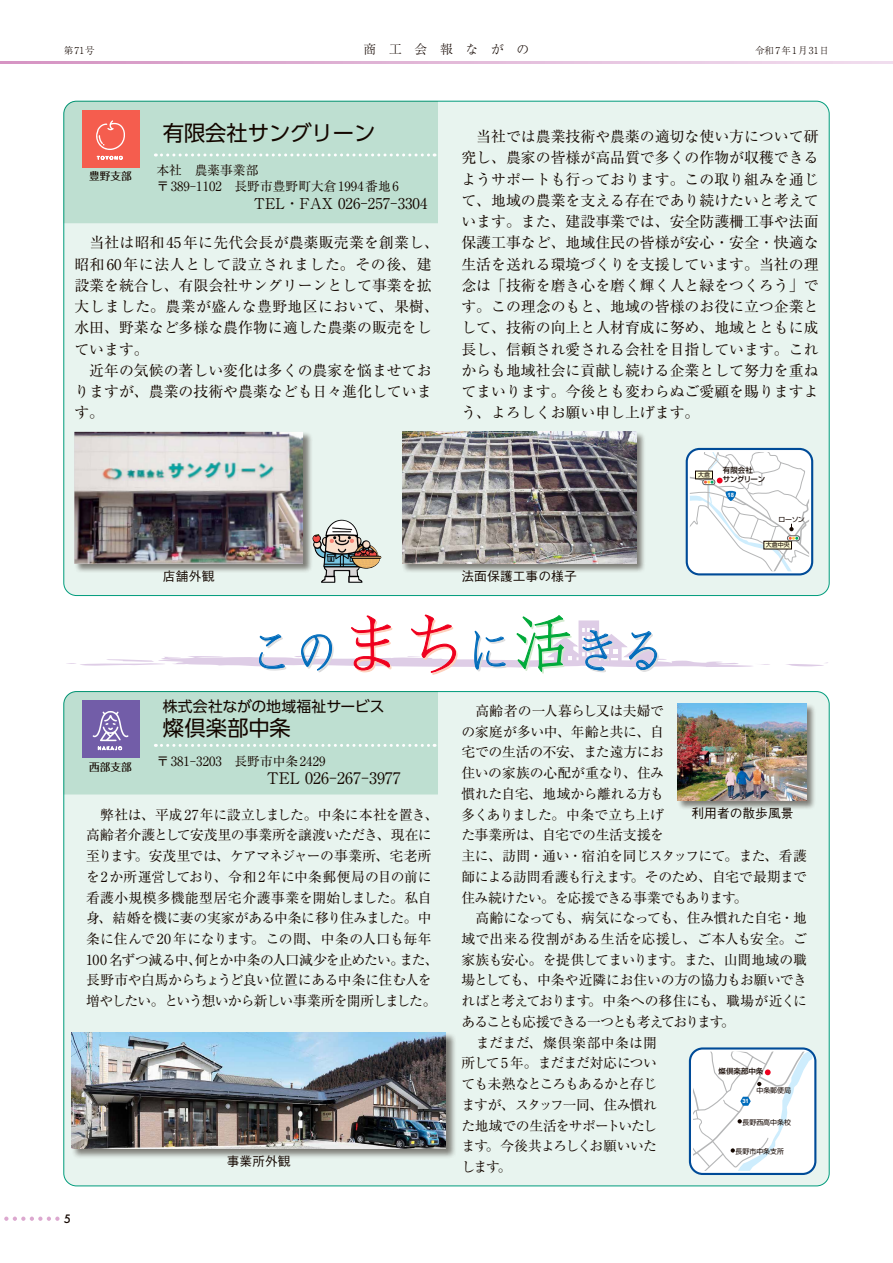
<style>
.page{position:relative;width:893px;height:1263px;background:#fff}
.page>*{position:absolute;margin:0;border:0;box-sizing:border-box;transform-origin:0 0}
.t1{font:47.7px "DFP Sin So CID W3";color:#006cbc}
.t2{font:21.3px "UD Shin Go Pr 6";color:#140700}
.t3{font:15.9px "Ryumin Pr 6";color:#140700}
.t4{font:14.85px/21.3px "Ryumin Pr 5";color:#140700}
.t5{font:14.85px "Ryumin Pr 6";color:#140700}
.t6{font:14.85px "UD Shin Go Pr 6";letter-spacing:-.005em;color:#140700}
.t7{font:13.8px "Ryumin Pr 5";letter-spacing:-.03em;color:#140700}
.t8{font:13.8px/20.7px "Ryumin Pr 5";letter-spacing:-.05em;color:#140700}
.t9{font:13.8px "Ryumin Pr 5";letter-spacing:-.005em;color:#140700}
.t10{font:13.8px "Ryumin Pr 5";letter-spacing:-.055em;color:#140700}
.t11{font:13.8px "Ryumin Pr 5";letter-spacing:-.06em;color:#140700}
.t12{font:13.8px "Ryumin Pr 5";letter-spacing:.02em;color:#140700}
.t13{font:13.8px "Ryumin Pr 5";letter-spacing:-.01em;color:#140700}
.t14{font:13.8px "Ryumin Pr 5";letter-spacing:-.065em;color:#140700}
.t15{font:13.8px "Ryumin Pr 5";letter-spacing:.01em;color:#140700}
.t16{font:13.8px "Ryumin Pr 5";letter-spacing:.005em;color:#140700}
.t17{font:13.8px "Ryumin Pr 5";letter-spacing:-.095em;color:#140700}
.t18{font:13.8px "Ryumin Pr 5";letter-spacing:-.07em;color:#140700}
.t19{font:12.75px/15.9px "Ryumin Pr 6";color:#140700}
.t20{font:500 12.75px "Gothic BBB Pr 6";color:#140700}
.t21{font:300 12.75px "Ryumin Pr 6";color:#140700}
.t22{font:500 12.75px "Futura PT";color:#140700}
.t23{font:500 10.65px "Folk Pro";color:#140700}
.t24{font:300 9.6px "Ryumin Pr 6";letter-spacing:.125em;color:#140700}
.t25{font:500 7.5px/9px "Shin Go Pr 6";letter-spacing:-.035em;color:#140700}
.t26{font:500 7.5px "Shin Go Pr 5";color:#140700}
.t27{font:6.9px "Shin Go Pr 5";color:#140700}
.t28{font:6.9px "Shin Go Pr 6";color:#140700}
.t29{font:6px "Shin Go Pr 6";color:#140700}
.t30{font:700 5.85px "Arial";color:#fff}
.s1{font-size:66.9px;color:#ef001e}
.s2{font-size:66.9px;color:#00aa39}
</style>
<div class="page">
<svg style="left:0;top:62px;width:892px;height:2px;background:#e2b8d8"></svg>
<svg style="left:4px;top:1216px;width:56px;height:5px"></svg>
<svg style="left:786px;top:662px;width:42px;height:4px"></svg>
<svg style="left:66px;top:614px;width:704px;height:60px"></svg>
<div style="left:64px;top:691px;width:765px;height:495px;background:#e8f4ef;border-radius:13px"></div>
<svg style="left:64px;top:691px;width:374px;height:103px;background:#b7d4cd"></svg>
<div style="left:690px;top:1048px;width:125px;height:126px;background:#fff;border-radius:13px"></div>
<svg style="left:693px;top:1051px;width:119px;height:120px"></svg>
<div style="left:689px;top:1047px;width:127px;height:128px;border:2px solid #004b98;border-radius:13px"></div>
<div style="left:64px;top:101px;width:765px;height:494px;background:#e8f4ef;border-radius:13px"></div>
<div style="left:64px;top:101px;width:374px;height:122px;background:#bedfd1"></div>
<svg style="left:155px;top:153px;width:280px;height:3px"></svg>
<div style="left:82px;top:110px;width:57px;height:58px;background:#f55d4e"></div>
<svg style="left:96px;top:120px;width:29px;height:40px"></svg>
<div style="left:687px;top:449px;width:125px;height:125px;background:#fff;border-radius:13px"></div>
<svg style="left:690px;top:452px;width:119px;height:119px"></svg>
<div style="left:686px;top:448px;width:127px;height:127px;border:2px solid #004b98;border-radius:13px"></div>
<div style="left:74px;top:431px;width:239px;height:142px;background:#140700;opacity:.5"></div>
<img style="left:74px;top:432px;width:229px;height:132px">
<div style="left:402px;top:431px;width:244px;height:142px;background:#140700;opacity:.5"></div>
<img style="left:402px;top:432px;width:234px;height:132px">
<div style="left:71px;top:1032px;width:385px;height:127px;background:#140700;opacity:.5"></div>
<img style="left:72px;top:1033px;width:374px;height:116px">
<div style="left:677px;top:703px;width:140px;height:107px;background:#140700;opacity:.5"></div>
<img style="left:678px;top:704px;width:129px;height:96px">
<img style="left:312px;top:520px;width:25px;height:50px">
<p class="t24" style="left:64px;top:43px;width:33px">第71号</p>
<p class="t21" style="left:364px;top:39px;width:167px">商　工　会　報　な　が　の</p>
<p class="t24" style="left:755px;top:43px;width:76px">令和7年1月31日</p>
<p class="t23" style="left:89px;top:167px;width:44px">豊野支部</p>
<h2 class="t2" style="left:163px;top:116px;width:214px">有限会社サングリーン</h2>
<p class="t19" style="left:156px;top:162px;width:244px">本社　農薬事業部<br>〒389-1102　長野市豊野町大倉1994番地6</p>
<p class="t5" style="left:254px;top:192px;width:175px">TEL・FAX 026-257-3304</p>
<p class="t4" style="left:74px;top:231px;width:366px">　当社は昭和45 年に先代会長が農薬販売業を創業し、昭和60年に法人として設立されました。その後、建設業を統合し、有限会社サングリーンとして事業を拡大しました。農業が盛んな豊野地区において、果樹、水田、野菜など多様な農作物に適した農薬の販売をしています。<br>　近年の気候の著しい変化は多くの農家を悩ませておりますが、農業の技術や農薬なども日々進化しています。</p>
<p class="t20" style="left:163px;top:566px;width:53px">店舗外観</p>
<p class="t4" style="left:461px;top:125px;width:359px;text-align:justify">　当社では農業技術や農薬の適切な使い方について研究し、農家の皆様が高品質で多くの作物が収穫できるようサポートも行っております。この取り組みを通じて、地域の農業を支える存在であり続けたいと考えています。また、建設事業では、安全防護柵工事や法面保護工事など、地域住民の皆様が安心・安全・快適な生活を送れる環境づくりを支援しています。当社の理念は「技術を磨き心を磨く輝く人と緑をつくろう」です。この理念のもと、地域の皆様のお役に立つ企業として、技術の向上と人材育成に努め、地域とともに成長し、信頼され愛される会社を目指しています。これからも地域社会に貢献し続ける企業として努力を重ねてまいります。今後とも変わらぬご愛顧を賜りますよう、よろしくお願い申し上げます。</p>
<p class="t20" style="left:461px;top:566px;width:117px">法面保護工事の様子</p>
<p class="t29" style="left:698px;top:470px;width:13px">大倉</p>
<p class="t25" style="left:723px;top:466px;width:44px">有限会社<br>サングリーン</p>
<p class="t30" style="left:728px;top:491px;width:8px">18</p>
<p class="t28" style="left:778px;top:514px;width:28px">ローソン</p>
<p class="t29" style="left:766px;top:540px;width:25px">大倉中央</p>
<h1 class="t1" style="left:248px;top:625px;width:421px">この<span class="s1">まち</span>に<span class="s2">活</span>きる</h1>
<p class="t6" style="left:163px;top:694px;width:223px">株式会社ながの地域福祉サービス</p>
<p class="t23" style="left:89px;top:758px;width:44px">西部支部</p>
<h2 class="t2" style="left:163px;top:711px;width:129px">燦倶楽部中条</h2>
<p class="t19" style="left:156px;top:752px;width:171px">〒381-3203　長野市中条2429</p>
<p class="t3" style="left:267px;top:766px;width:136px">TEL 026-267-3977</p>
<p class="t7" style="left:86px;top:803px;width:354px">　弊社は、平成 27 年に設立しました。中条に本社を置き、</p>
<p class="t7" style="left:86px;top:824px;width:347px">高齢者介護として安茂里の事業所を譲渡いただき、現在に</p>
<p class="t7" style="left:135px;top:845px;width:298px">。安茂里では、ケアマネジャーの事業所、宅老所</p>
<p class="t7" style="left:86px;top:845px;width:52px">至ります</p>
<p class="t9" style="left:86px;top:866px;width:347px">を2か所運営しており、令和2 年に中条郵便局の目の前に</p>
<p class="t12" style="left:86px;top:886px;width:347px">看護小規模多機能型居宅介護事業を開始しました。私自</p>
<p class="t7" style="left:86px;top:907px;width:347px">身、結婚を機に妻の実家がある中条に移り住みました。中</p>
<p class="t15" style="left:251px;top:928px;width:182px">。この間、中条の人口も毎年</p>
<p class="t7" style="left:86px;top:928px;width:169px">条に住んで20 年になります</p>
<p class="t8" style="left:86px;top:948px;width:352px">100 名ずつ減る中、<br>長野市や白馬からちょうど良い位置にある中条に住む人を増やしたい。という想いから新しい事業所を開所しました。</p>
<p class="t11" style="left:195px;top:949px;width:211px">何とか中条の人口減少を止めたい。</p>
<p class="t7" style="left:399px;top:949px;width:41px">また、</p>
<p class="t22" style="left:64px;top:1211px;width:9px">5</p>
<p class="t20" style="left:227px;top:1151px;width:65px">事業所外観</p>
<p class="t13" style="left:461px;top:700px;width:204px">　高齢者の一人暮らし又は夫婦で</p>
<p class="t7" style="left:461px;top:721px;width:204px">の家庭が多い中、年齢と共に、自</p>
<p class="t7" style="left:461px;top:741px;width:204px">宅での生活の不安、また遠方にお</p>
<p class="t13" style="left:461px;top:762px;width:204px">住いの家族の心配が重なり、住み</p>
<p class="t7" style="left:461px;top:783px;width:204px">慣れた自宅、地域から離れる方も</p>
<p class="t9" style="left:461px;top:803px;width:204px">多くありました。中条で立ち上げ</p>
<p class="t7" style="left:461px;top:824px;width:204px">た事業所は、自宅での生活支援を</p>
<p class="t7" style="left:461px;top:845px;width:347px">主に、訪問・通い・宿泊を同じスタッフにて。また、看護</p>
<p class="t7" style="left:631px;top:866px;width:177px">。そのため、自宅で最期まで</p>
<p class="t20" style="left:691px;top:803px;width:104px">利用者の散歩風景</p>
<p class="t10" style="left:461px;top:866px;width:173px">師による訪問看護も行えます</p>
<p class="t10" style="left:461px;top:886px;width:276px">住み続けたい。を応援できる事業でもあります</p>
<p class="t7" style="left:461px;top:907px;width:347px">　高齢になっても、病気になっても、住み慣れた自宅・地</p>
<p class="t16" style="left:461px;top:928px;width:347px">域で出来る役割がある生活を応援し、ご本人も安全。ご</p>
<p class="t9" style="left:670px;top:949px;width:138px">。また、山間地域の職</p>
<p class="t7" style="left:734px;top:886px;width:15px">。</p>
<p class="t10" style="left:461px;top:949px;width:213px">家族も安心。を提供してまいります</p>
<p class="t7" style="left:461px;top:969px;width:347px">場としても、中条や近隣にお住いの方の協力もお願いでき</p>
<p class="t15" style="left:588px;top:990px;width:220px">。中条への移住にも、職場が近くに</p>
<p class="t18" style="left:461px;top:990px;width:131px">ればと考えております</p>
<p class="t17" style="left:461px;top:1011px;width:264px">あることも応援できる一つとも考えております</p>
<p class="t12" style="left:461px;top:1032px;width:197px">　まだまだ、燦倶楽部中条は開</p>
<p class="t11" style="left:461px;top:1052px;width:197px">所して5 年。まだまだ対応につい</p>
<p class="t14" style="left:461px;top:1073px;width:197px">ても未熟なところもあるかと存じ</p>
<p class="t14" style="left:461px;top:1094px;width:197px">ますが、スタッフ一同、住み慣れ</p>
<p class="t7" style="left:461px;top:1114px;width:197px">た地域での生活をサポートいたし</p>
<p class="t11" style="left:486px;top:1135px;width:172px">。今後共よろしくお願いいた</p>
<p class="t7" style="left:721px;top:1011px;width:15px">。</p>
<p class="t26" style="left:719px;top:1065px;width:46px">燦倶楽部中条</p>
<p class="t30" style="left:742px;top:1097px;width:8px">31</p>
<p class="t27" style="left:756px;top:1085px;width:36px">中条郵便局</p>
<p class="t27" style="left:742px;top:1116px;width:50px">長野西高中条校</p>
<p class="t7" style="left:461px;top:1135px;width:28px">ます</p>
<p class="t27" style="left:736px;top:1146px;width:50px">長野市中条支所</p>
<p class="t7" style="left:461px;top:1156px;width:40px">します</p>
<p class="t7" style="left:498px;top:1156px;width:15px">。</p>
</div>
